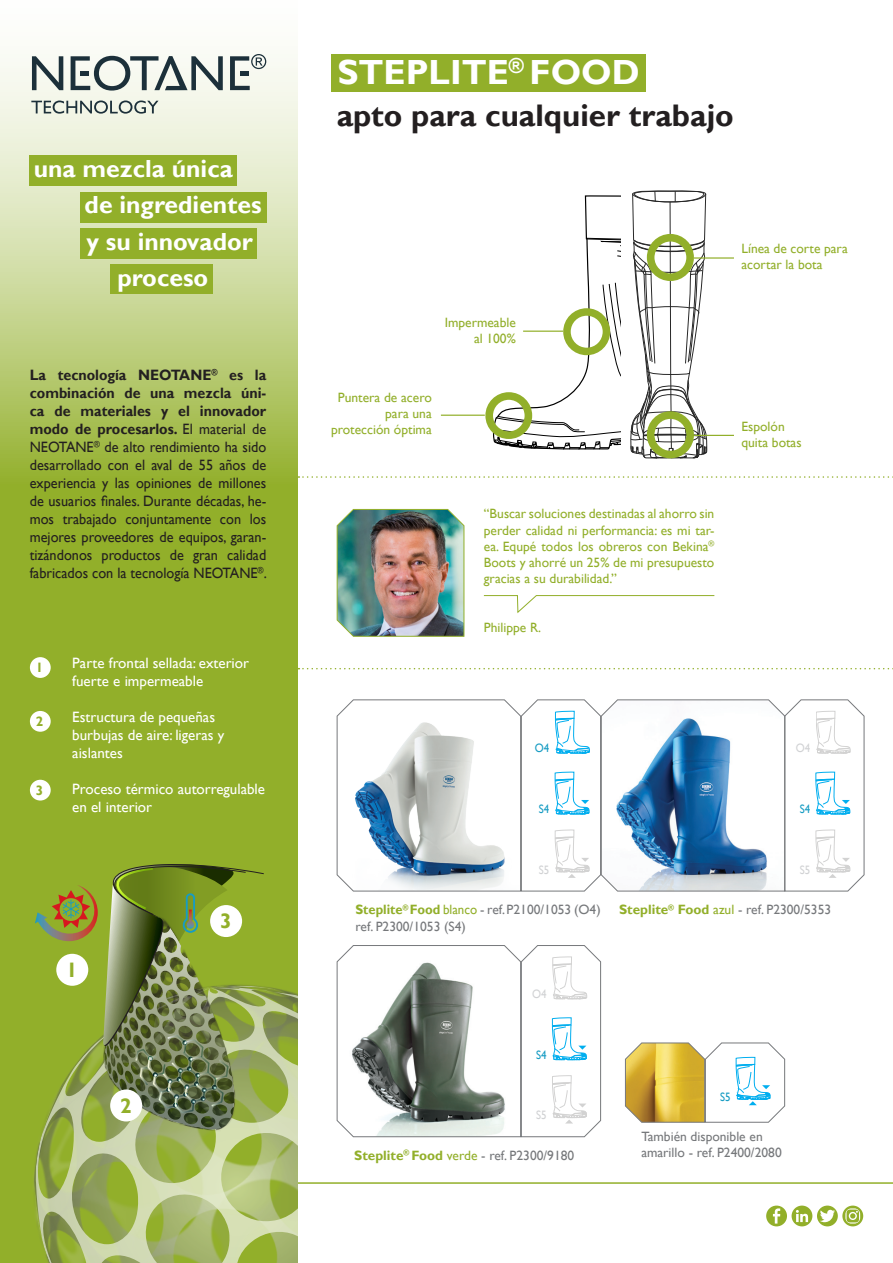
<style>
.page{position:relative;width:893px;height:1263px;background:#fff}
.page>*{position:absolute;margin:0;border:0;box-sizing:border-box;transform-origin:0 0}
.Paragraph_body_text{font:700 34.95px "Gill Sans";color:#fff}
.Paragraph_body_text-2{font:700 31.2px "Gill Sans";color:#231f20}
.Paragraph_body_text-3{font:700 24.75px "Gill Sans";color:#fff}
.t1{font:700 21px "Gill Sans";color:#92af2a}
.Paragraph_body_text-4{font:15px/18px "Gill Sans";color:#231f20;text-align:justify;scale:.95 1}
.Paragraph_body_text-5{font:15px/18px "Gill Sans";color:#fff}
.t2{font:700 13.65px "Gill Sans";color:#92af2a}
.Paragraph_body_text-6{font:13.5px/16.2px "Gill Sans";color:#92af2a}
.Paragraph_body_text-7{font:13.5px/16.2px "Gill Sans";color:#76787b}
.t3{font:12.15px "Gill Sans";color:#179cc3;scale:.9 1}
.t4{font:12.15px "Gill Sans";color:#d1d2d4;scale:.9 1}
.s1{font-weight:700}
.s2{font-weight:700;color:#92af2a}
.s3{color:#92af2a}
</style>
<div class="page">
<hr style="left:0;top:1182px;width:893px;height:2px;background:#92af2a">
<div style="left:0;top:0;width:298px;height:1263px;background:#92af2a"></div>
<svg style="left:0;top:0;width:298px;height:470px;background:#d0dca4"></svg>
<svg style="left:33px;top:990px;width:265px;height:273px"></svg>
<img style="left:87px;top:1131px;width:164px;height:16px">
<svg style="left:35px;top:864px;width:248px;height:267px"></svg>
<div style="left:56px;top:954px;width:32px;height:32px;background:#fff;border-radius:50%"></div>
<div style="left:110px;top:1089px;width:32px;height:32px;background:#fff;border-radius:50%"></div>
<div style="left:210px;top:905px;width:32px;height:32px;background:#fff;border-radius:50%"></div>
<svg style="left:32px;top:56px;width:31px;height:34px"></svg>
<svg style="left:230px;top:54px;width:36px;height:36px"></svg>
<svg style="left:71px;top:56px;width:152px;height:35px;background:#a8b0ae"></svg>
<svg style="left:31px;top:100px;width:128px;height:14px;background:#b3bbb4"></svg>
<div style="left:331px;top:54px;width:315px;height:37px;background:#92af2a"></div>
<svg style="left:298px;top:476px;width:595px;height:2px"></svg>
<svg style="left:766px;top:1205px;width:97px;height:21px"></svg>
<svg style="left:492px;top:195px;width:129px;height:255px"></svg>
<svg style="left:630px;top:190px;width:78px;height:269px"></svg>
<hr style="left:441px;top:415px;width:44px;height:1px;background:#92af2a">
<div style="left:485px;top:392px;width:47px;height:47px;border:8px solid #92af2a;border-radius:50%"></div>
<hr style="left:694px;top:435px;width:40px;height:1px;background:#92af2a">
<div style="left:647px;top:411px;width:47px;height:47px;border:8px solid #92af2a;border-radius:50%"></div>
<hr style="left:523px;top:331px;width:40px;height:1px;background:#92af2a">
<div style="left:563px;top:308px;width:47px;height:47px;border:8px solid #92af2a;border-radius:50%"></div>
<hr style="left:694px;top:257px;width:40px;height:2px;background:#92af2a">
<div style="left:647px;top:234px;width:47px;height:47px;border:8px solid #92af2a;border-radius:50%"></div>
<svg style="left:336px;top:945px;width:265px;height:192px"></svg>
<svg style="left:625px;top:1042px;width:160px;height:81px"></svg>
<img style="left:336px;top:508px;width:129px;height:129px">
<svg style="left:298px;top:668px;width:595px;height:1px"></svg>
<svg style="left:336px;top:699px;width:529px;height:193px"></svg>
<div style="left:29px;top:155px;width:208px;height:31px;background:#92af2a"></div>
<div style="left:80px;top:192px;width:186px;height:30px;background:#92af2a"></div>
<div style="left:80px;top:228px;width:177px;height:31px;background:#92af2a"></div>
<div style="left:111px;top:264px;width:102px;height:30px;background:#92af2a"></div>
<div style="left:30px;top:657px;width:21px;height:21px;background:#fff;border-radius:50%"></div>
<div style="left:30px;top:711px;width:21px;height:21px;background:#fff;border-radius:50%"></div>
<div style="left:30px;top:780px;width:21px;height:20px;background:#fff;border-radius:50%"></div>
<svg style="left:483px;top:595px;width:232px;height:19px"></svg>
<p class="Paragraph_body_text-3" style="left:34px;top:154px;width:201px">una mezcla única</p>
<p class="Paragraph_body_text-3" style="left:85px;top:190px;width:179px">de ingredientes</p>
<p class="Paragraph_body_text-3" style="left:86px;top:226px;width:168px">y su innovador</p>
<p class="Paragraph_body_text-3" style="left:117px;top:262px;width:92px">proceso</p>
<p class="Paragraph_body_text-4" style="left:30px;top:366px;width:251px"><span class="s1">La tecnología NEOTANE</span><sup>®</sup> <span class="s1">es la combinación de una mezcla úni&shy;ca de materiales y el innovador modo de procesarlos.</span> El material de NEOTANE<sup>®</sup> de alto rendimiento ha sido desarrollado con el aval de 55 años de experiencia y las opiniones de millones de usuarios finales. Durante décadas, he&shy;mos trabajado conjuntamente con los mejores proveedores de equipos, garan&shy;tizándonos productos de gran calidad fabricados con la tecnología NEOTANE<sup>®</sup>.</p>
<p class="t2" style="left:36px;top:659px;width:9px">1</p>
<p class="t2" style="left:36px;top:713px;width:9px">2</p>
<p class="t2" style="left:36px;top:782px;width:9px">3</p>
<p class="Paragraph_body_text-5" style="left:72px;top:654px;width:178px">Parte frontal sellada: exterior fuerte e impermeable</p>
<p class="Paragraph_body_text-5" style="left:72px;top:708px;width:154px">Estructura de pequeñas burbujas de aire: ligeras y aislantes</p>
<p class="Paragraph_body_text-5" style="left:72px;top:780px;width:194px">Proceso térmico autorregulable en el interior</p>
<h3 class="t1" style="left:66px;top:957px;width:13px">1</h3>
<h3 class="t1" style="left:220px;top:908px;width:13px">3</h3>
<h3 class="t1" style="left:120px;top:1093px;width:13px">2</h3>
<p class="Paragraph_body_text" style="left:337px;top:51px;width:304px">STEPLITE<sup>®</sup> FOOD</p>
<p class="Paragraph_body_text-2" style="left:337px;top:96px;width:398px">apto para cualquier trabajo</p>
<p class="Paragraph_body_text-6" style="left:445px;top:314px;width:73px;text-align:right">Impermeable al 100%</p>
<p class="Paragraph_body_text-6" style="left:331px;top:389px;width:102px;text-align:right">Puntera de acero para una protección óptima</p>
<p class="Paragraph_body_text-6" style="left:484px;top:506px;width:232px;text-align:justify">“Buscar soluciones destinadas al ahorro sin perder calidad ni performancia: es mi tar&shy;ea. Equpé todos los obreros con Bekina<sup>® </sup>Boots y ahorré un 25% de mi presupuesto gracias a su durabilidad.”</p>
<p class="Paragraph_body_text-6" style="left:484px;top:619px;width:59px">Philippe R.</p>
<p class="Paragraph_body_text-6" style="left:741px;top:241px;width:108px">Línea de corte para acortar la bota</p>
<p class="Paragraph_body_text-6" style="left:741px;top:418px;width:62px">Espolón quita botas</p>
<p class="t3" style="left:535px;top:741px;width:18px">O4</p>
<p class="t4" style="left:796px;top:741px;width:18px">O4</p>
<p class="t3" style="left:539px;top:802px;width:13px">S4</p>
<p class="t3" style="left:800px;top:802px;width:13px">S4</p>
<p class="t4" style="left:539px;top:863px;width:13px">S5</p>
<p class="t4" style="left:800px;top:863px;width:13px">S5</p>
<p class="Paragraph_body_text-7" style="left:355px;top:902px;width:247px"><span class="s2">Steplite</span><sup>®</sup> <span class="s2">Food</span> <span class="s3">blanco</span> - ref. P2100/1053 (O4)</p>
<p class="Paragraph_body_text-7" style="left:355px;top:918px;width:112px">ref. P2300/1053 (S4)</p>
<p class="Paragraph_body_text-7" style="left:619px;top:902px;width:214px"><span class="s2">Steplite</span><sup>®</sup> <span class="s2">Food</span> <span class="s3">azul</span> - ref. P2300/5353</p>
<p class="t4" style="left:532px;top:986px;width:18px">O4</p>
<p class="t3" style="left:536px;top:1047px;width:13px">S4</p>
<p class="t4" style="left:536px;top:1108px;width:13px">S5</p>
<p class="Paragraph_body_text-7" style="left:354px;top:1147px;width:222px"><span class="s2">Steplite</span><sup>®</sup> <span class="s2">Food</span> <span class="s3">verde</span> - ref. P2300/9180</p>
<p class="t3" style="left:720px;top:1090px;width:13px">S5</p>
<p class="Paragraph_body_text-7" style="left:641px;top:1128px;width:142px">También disponible en amarillo - ref. P2400/2080</p>
</div>
